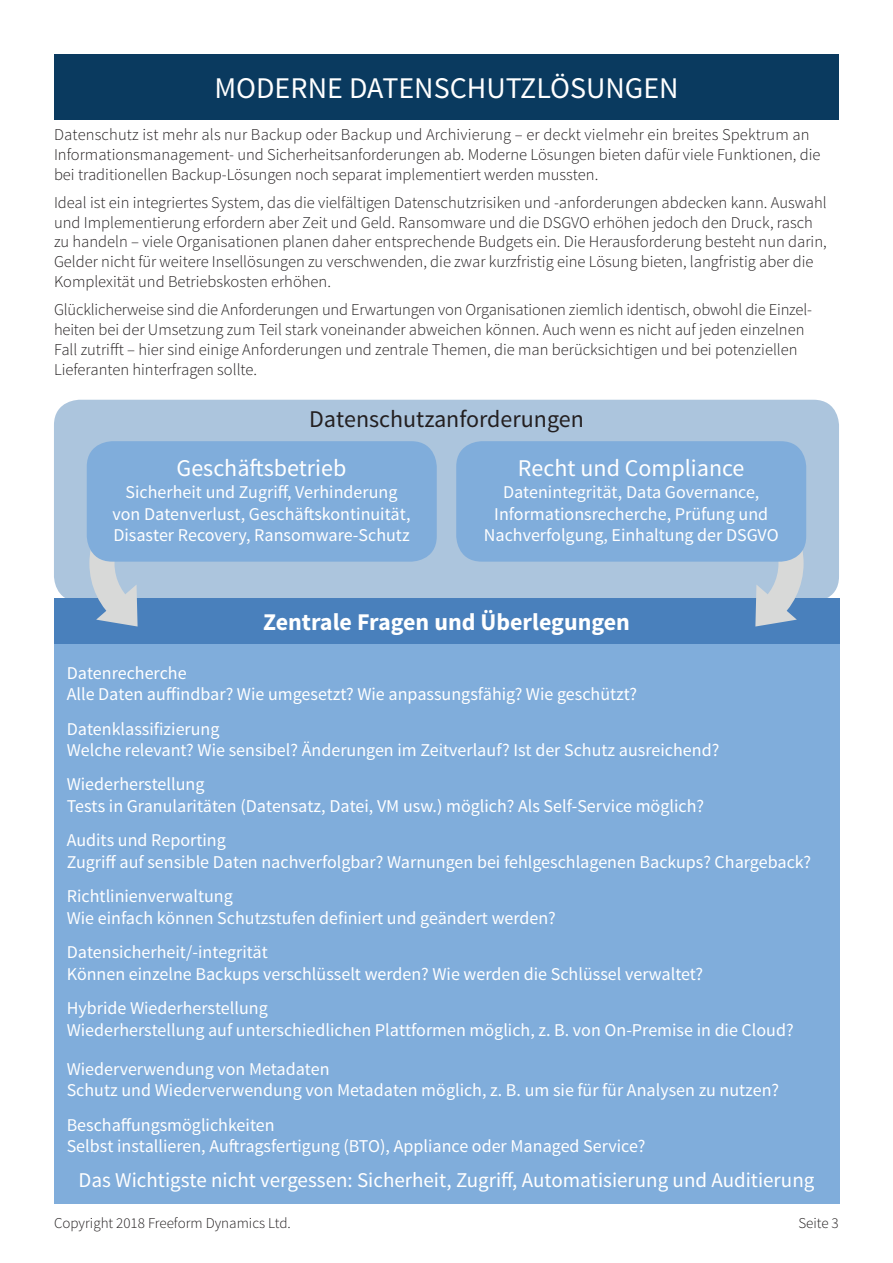
<style>
.page{position:relative;width:893px;height:1263px;background:#fff}
.page>*{position:absolute;margin:0;border:0;box-sizing:border-box;transform-origin:0 0}
.t1{font:30px "Source Sans Pro";color:#fff}
.t2{font:24px "Source Sans Pro";color:#fff}
.t3{font:700 24px "Source Sans Pro";color:#fff}
.t4{font:24px "Source Sans Pro";color:#231f20}
.t5{font:21px "Source Sans Pro";color:#fff}
.t6{font:18px/21.6px "Source Sans Pro";color:#fff}
.t7{font:300 16.5px/19.8px "Source Sans Pro";color:#231f20}
.t8{font:300 15px "Source Sans Pro";color:#231f20}
</style>
<div class="page">
<div style="left:54px;top:54px;width:785px;height:65px;background:#0a3a5f"></div>
<div style="left:54px;top:400px;width:785px;height:202px;background:#acc5dd;border-radius:26px"></div>
<div style="left:54px;top:644px;width:785px;height:530px;background:#80addb"></div>
<div style="left:54px;top:598px;width:785px;height:46px;background:#4980bc"></div>
<div style="left:54px;top:1163px;width:785px;height:33px;background:#80addb"></div>
<svg style="left:89px;top:549px;width:49px;height:77px"></svg>
<svg style="left:755px;top:548px;width:49px;height:78px"></svg>
<div style="left:456px;top:441px;width:350px;height:121px;background:#80addb;border-radius:26px"></div>
<div style="left:87px;top:441px;width:350px;height:121px;background:#80addb;border-radius:26px"></div>
<div style="left:54px;top:1195px;width:785px;height:9px;background:#80addb"></div>
<h1 class="t1" style="left:214px;top:69px;width:466px">MODERNE DATENSCHUTZLÖSUNGEN</h1>
<p class="t7" style="left:54px;top:125px;width:768px">Datenschutz ist mehr als nur Backup oder Backup und Archivierung – er deckt vielmehr ein breites Spektrum an<br>Informationsmanagement- und Sicherheitsanforderungen ab. Moderne Lösungen bieten dafür viele Funktionen, die bei traditionellen Backup-Lösungen noch separat implementiert werden mussten.</p>
<p class="t7" style="left:54px;top:193px;width:774px">Ideal ist ein integriertes System, das die vielfältigen Datenschutzrisiken und -anforderungen abdecken kann. Auswahl und Implementierung erfordern aber Zeit und Geld. Ransomware und die DSGVO erhöhen jedoch den Druck, rasch zu handeln – viele Organisationen planen daher entsprechende Budgets ein. Die Herausforderung besteht nun darin, Gelder nicht für weitere Insellösungen zu verschwenden, die zwar kurzfristig eine Lösung bieten, langfristig aber die Komplexität und Betriebskosten erhöhen.</p>
<p class="t7" style="left:54px;top:300px;width:760px">Glücklicherweise sind die Anforderungen und Erwartungen von Organisationen ziemlich identisch, obwohl die Einzel&shy;heiten bei der Umsetzung zum Teil stark voneinander abweichen können. Auch wenn es nicht auf jeden einzelnen Fall zutrifft – hier sind einige Anforderungen und zentrale Themen, die man berücksichtigen und bei potenziellen Lieferanten hinterfragen sollte.</p>
<h2 class="t4" style="left:309px;top:404px;width:276px">Datenschutzanforderungen</h2>
<h2 class="t2" style="left:177px;top:453px;width:171px">Geschäftsbetrieb</h2>
<p class="t6" style="left:112px;top:481px;width:300px;text-align:center">Sicherheit und Zugriff, Verhinderung von Datenverlust, Geschäftskontinuität,<br>Disaster Recovery, Ransomware-Schutz</p>
<h2 class="t2" style="left:518px;top:453px;width:228px">Recht und Compliance</h2>
<p class="t6" style="left:484px;top:481px;width:296px;text-align:center">Datenintegrität, Data Governance,<br>Informationsrecherche, Prüfung und<br>Nachverfolgung, Einhaltung der DSGVO</p>
<h2 class="t3" style="left:263px;top:607px;width:368px">Zentrale Fragen und Überlegungen</h2>
<p class="t6" style="left:67px;top:662px;width:572px">Datenrecherche<br>Alle Daten auffindbar? Wie umgesetzt? Wie anpassungsfähig? Wie geschützt?</p>
<p class="t6" style="left:67px;top:718px;width:654px">Datenklassifizierung<br>Welche relevant? Wie sensibel? Änderungen im Zeitverlauf? Ist der Schutz ausreichend?</p>
<p class="t6" style="left:67px;top:774px;width:639px">Wiederherstellung<br>Tests in Granularitäten (Datensatz, Datei, VM usw.) möglich? Als Self-Service möglich?</p>
<p class="t6" style="left:67px;top:830px;width:746px">Audits und Reporting<br>Zugriff auf sensible Daten nachverfolgbar? Warnungen bei fehlgeschlagenen Backups? Chargeback?</p>
<p class="t6" style="left:67px;top:886px;width:491px">Richtlinienverwaltung<br>Wie einfach können Schutzstufen definiert und geändert werden?</p>
<p class="t6" style="left:67px;top:942px;width:638px">Datensicherheit/-integrität<br>Können einzelne Backups verschlüsselt werden? Wie werden die Schlüssel verwaltet?</p>
<p class="t6" style="left:67px;top:998px;width:728px">Hybride Wiederherstellung<br>Wiederherstellung auf unterschiedlichen Plattformen möglich, z. B. von On-Premise in die Cloud?</p>
<p class="t6" style="left:67px;top:1058px;width:714px">Wiederverwendung von Metadaten<br>Schutz und Wiederverwendung von Metadaten möglich, z. B. um sie für für Analysen zu nutzen?</p>
<p class="t6" style="left:67px;top:1114px;width:580px">Beschaffungsmöglichkeiten<br>Selbst installieren, Auftragsfertigung (BTO), Appliance oder Managed Service?</p>
<p class="t5" style="left:79px;top:1167px;width:737px">Das Wichtigste nicht vergessen: Sicherheit, Zugriff, Automatisierung und Auditierung</p>
<p class="t8" style="left:54px;top:1213px;width:238px">Copyright 2018 Freeform Dynamics Ltd.</p>
<p class="t8" style="left:798px;top:1213px;width:42px">Seite 3</p>
</div>
